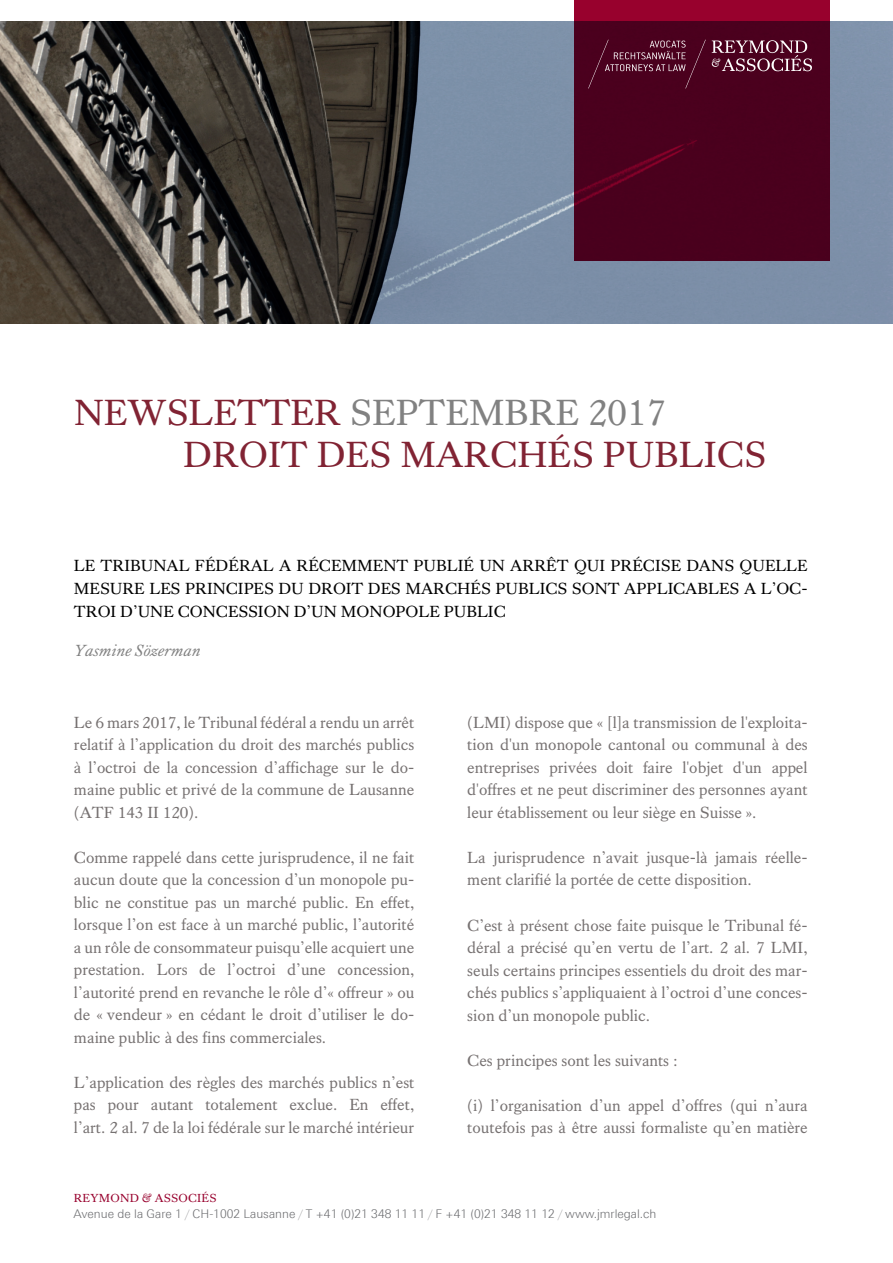
<style>
.page{position:relative;width:893px;height:1263px;background:#fff}
.page>*{position:absolute;margin:0;border:0;box-sizing:border-box;transform-origin:0 0}
.t1{font:37.5px/42px "Kings Caslon Typo";color:#812333}
.t2{font:16.5px/22.5px "Kings Caslon Typo";color:#767171;text-align:justify}
.t3{font:16.5px/22.8px "Kings Caslon Typo";letter-spacing:-.005em;color:#000;text-align:justify}
.t4{font:italic 16.5px "Kings Caslon Typo";color:#818181}
.t5{font:300 12px "Linotype Univers 330";color:#6c6d70}
.t6{font:12px "Kings Caslon Typo";letter-spacing:.02em;color:#98012d}
.s1{font-style:inherit}
.s2{color:#818181}
.s3{font-family:"Helvetica Neue";font-weight:200;font-size:14.25px;color:#636366}
</style>
<div class="page">
<img style="left:0;top:21px;width:893px;height:303px">
<svg style="left:574px;top:0;width:255px;height:260px;fill:#4a001d"></svg>
<svg style="left:588px;top:40px;width:118px;height:48px"></svg>
<svg style="left:712px;top:40px;width:100px;height:31px"></svg>
<h1 class="t1" style="left:183px;top:392px;width:585px;text-indent:-109px"><span class="s1">NEWSLETTER</span> <span class="s2">SEPTEMBRE</span> <span class="s2">2017<br></span>DROIT DES MARCHÉS PUBLICS</h1>
<p class="t3" style="left:74px;top:554px;width:735px">LE TRIBUNAL FÉDÉRAL A RÉCEMMENT PUBLIÉ UN ARRÊT QUI PRÉCISE DANS QUELLE MESURE LES PRINCIPES DU DROIT DES MARCHÉS PUBLICS SONT APPLICABLES A L’OC-TROI D’UNE CONCESSION D’UN MONOPOLE PUBLIC</p>
<p class="t4" style="left:74px;top:641px;width:128px">Yasmine Sözerman</p>
<p class="t2" style="left:74px;top:711px;width:342px">Le 6 mars 2017, le Tribunal fédéral a rendu un arrêt relatif à l’application du droit des marchés publics à l’octroi de la concession d’affichage sur le do&shy;maine public et privé de la commune de Lausanne (ATF 143 II 120).</p>
<p class="t2" style="left:74px;top:846px;width:342px">Comme rappelé dans cette jurisprudence, il ne fait aucun doute que la concession d’un monopole pu&shy;blic ne constitue pas un marché public. En effet, lorsque l’on est face à un marché public, l’autorité a un rôle de consommateur puisqu’elle acquiert une prestation. Lors de l’octroi d’une concession, l’autorité prend en revanche le rôle d’« offreur » ou de « vendeur » en cédant le droit d’utiliser le do&shy;maine public à des fins commerciales.</p>
<p class="t2" style="left:74px;top:1071px;width:342px">L’application des règles des marchés publics n’est pas pour autant totalement exclue. En effet, l’art. 2 al. 7 de la loi fédérale sur le marché intérieur</p>
<p class="t2" style="left:467px;top:711px;width:342px">(LMI) dispose que « [l]a transmission de l'exploita&shy;tion d'un monopole cantonal ou communal à des entreprises privées doit faire l'objet d'un appel d'offres et ne peut discriminer des personnes ayant leur établissement ou leur siège en Suisse ».</p>
<p class="t2" style="left:467px;top:846px;width:342px">La jurisprudence n’avait jusque-là jamais réelle&shy;ment clarifié la portée de cette disposition.</p>
<p class="t2" style="left:467px;top:914px;width:342px">C’est à présent chose faite puisque le Tribunal fé&shy;déral a précisé qu’en vertu de l’art. 2 al. 7 LMI, seuls certains principes essentiels du droit des mar&shy;chés publics s’appliquaient à l’octroi d’une conces&shy;sion d’un monopole public.</p>
<p class="t2" style="left:467px;top:1049px;width:212px">Ces principes sont les suivants :</p>
<p class="t2" style="left:467px;top:1094px;width:342px">(i) l’organisation d’un appel d’offres (qui n’aura toutefois pas à être aussi formaliste qu’en matière</p>
<p class="t6" style="left:74px;top:1191px;width:144px">REYMOND &amp; ASSOCIÉS</p>
<p class="t5" style="left:74px;top:1207px;width:584px">Avenue de la Gare 1 <span class="s3">/</span> CH-1002 Lausanne <span class="s3">/</span> T +41 (0)21 348 11 11 <span class="s3">/</span> F +41 (0)21 348 11 12 <span class="s3">/</span> www.jmrlegal.ch</p>
</div>
